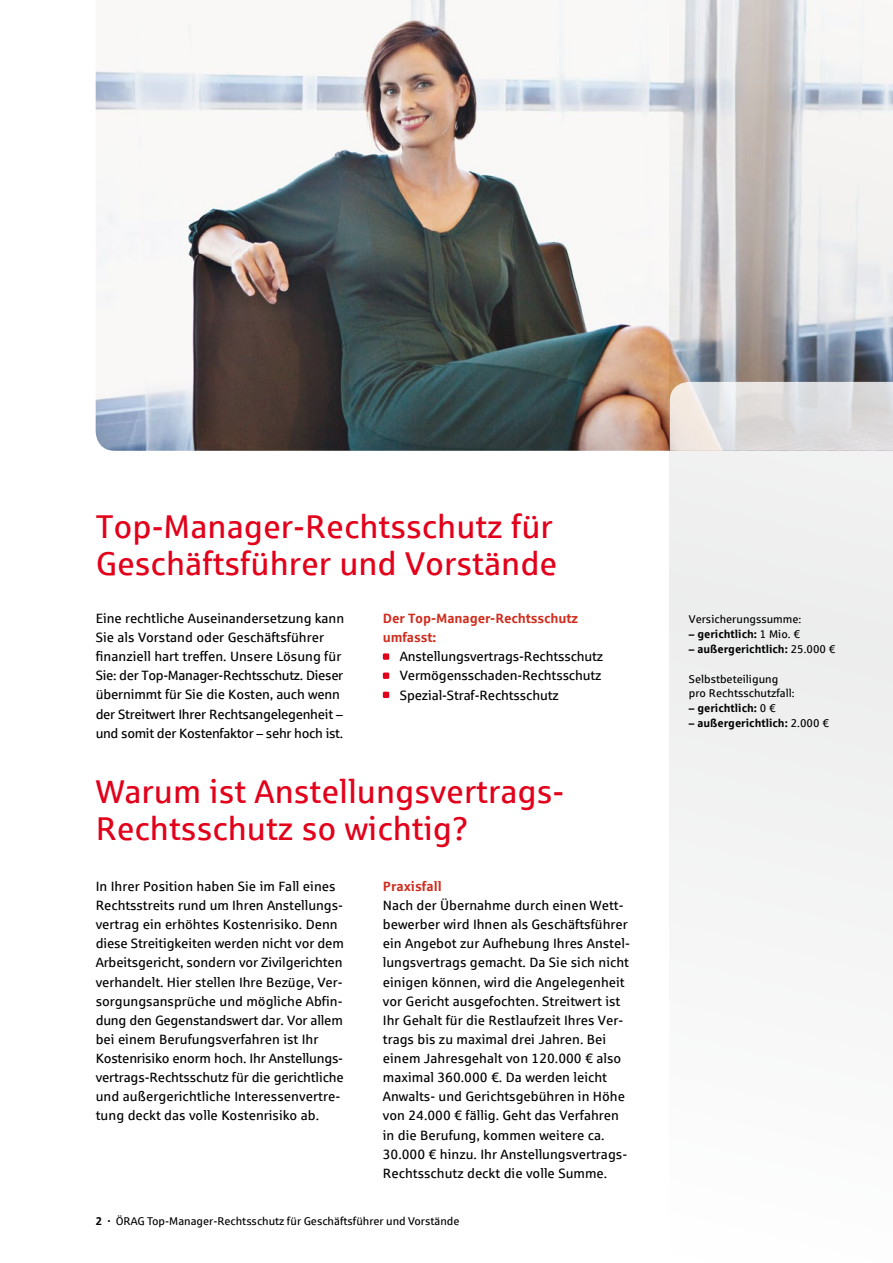
<style>
.page{position:relative;width:893px;height:1263px;background:#fff}
.page>*{position:absolute;margin:0;border:0;box-sizing:border-box;transform-origin:0 0}
.t1{font:33px/37.5px "Sparkasse Rg";color:#e2001a}
.t2{font:13.5px/19.2px "Sparkasse Rg";color:#000}
.t3{font:700 13.5px/19.2px "Sparkasse Rg";letter-spacing:-.01em;color:#cf2e1f}
.t4{font:11.25px/14.9px "Sparkasse Rg";color:#000}
.t5{font:700 11.25px "Sparkasse Rg";color:#000}
.s1{font-weight:700}
.s2{font-weight:400}
</style>
<div class="page">
<img style="left:96px;top:0;width:574px;height:451px">
<svg style="left:670px;top:0;width:223px;height:945px"></svg>
<div style="left:383px;top:653px;width:6px;height:7px;background:#e2001a"></div>
<div style="left:383px;top:672px;width:6px;height:7px;background:#e2001a"></div>
<svg style="left:383px;top:692px;width:6px;height:6px"></svg>
<svg style="left:670px;top:382px;width:223px;height:69px;background:#e0dedd"></svg>
<h1 class="t1" style="left:96px;top:507px;width:463px">Top-Manager-Rechtsschutz für<br>Geschäftsführer und Vorstände</h1>
<p class="t2" style="left:96px;top:608px;width:250px">Eine rechtliche Auseinandersetzung kann Sie als Vorstand oder Geschäftsführer finanziell hart treffen. Unsere Lösung für Sie: der Top-Manager-Rechtsschutz. Dieser übernimmt für Sie die Kosten, auch wenn der Streitwert Ihrer Rechtsangelegenheit – und somit der Kostenfaktor – sehr hoch ist.</p>
<p class="t3" style="left:383px;top:608px;width:197px">Der Top-Manager-Rechtsschutz umfasst:</p>
<p class="t2" style="left:400px;top:647px;width:205px">Anstellungsvertrags-Rechtsschutz<br>Vermögensschaden-Rechtsschutz<br>Spezial-Straf-Rechtsschutz</p>
<h1 class="t1" style="left:96px;top:772px;width:470px">Warum ist Anstellungsvertrags-<br>Rechtsschutz so wichtig?</h1>
<p class="t2" style="left:96px;top:876px;width:250px">In Ihrer Position haben Sie im Fall eines Rechtsstreits rund um Ihren Anstellungs&shy;vertrag ein erhöhtes Kostenrisiko. Denn diese Streitigkeiten werden nicht vor dem Arbeitsgericht, sondern vor Zivilgerichten verhandelt. Hier stellen Ihre Bezüge, Ver&shy;sorgungsansprüche und mögliche Abfin&shy;dung den Gegenstandswert dar. Vor allem bei einem Berufungsverfahren ist Ihr Kostenrisiko enorm hoch. Ihr Anstellungs&shy;vertrags-Rechtsschutz für die gerichtliche und außergerichtliche Interessenvertre&shy;tung deckt das volle Kostenrisiko ab.</p>
<p class="t3" style="left:383px;top:876px;width:60px">Praxisfall</p>
<p class="t2" style="left:383px;top:895px;width:249px">Nach der Übernahme durch einen Wett&shy;bewerber wird Ihnen als Geschäftsführer ein Angebot zur Aufhebung Ihres Anstel&shy;lungsvertrags gemacht. Da Sie sich nicht einigen können, wird die Angelegenheit vor Gericht ausgefochten. Streitwert ist Ihr Gehalt für die Restlaufzeit Ihres Ver&shy;trags bis zu maximal drei Jahren. Bei einem Jahresgehalt von 120.000 € also maximal 360.000 €. Da werden leicht Anwalts- und Gerichtsgebühren in Höhe von 24.000 € fällig. Geht das Verfahren in die Berufung, kommen weitere ca.<br>30.000 € hinzu. Ihr Anstellungsvertrags-Rechtsschutz deckt die volle Summe.</p>
<p class="t4" style="left:96px;top:1213px;width:365px"><span class="s1">2 ·</span> ÖRAG Top-Manager-Rechtsschutz für Geschäftsführer und Vorstände</p>
<p class="t4" style="left:689px;top:611px;width:114px">Versicherungssumme:</p>
<p class="t5" style="left:689px;top:627px;width:113px">– gerichtlich: <span class="s2">1 Mio. €</span></p>
<p class="t5" style="left:689px;top:642px;width:148px">– außergerichtlich: <span class="s2">25.000 €</span></p>
<p class="t4" style="left:689px;top:671px;width:107px">Selbstbeteiligung pro Rechtsschutzfall:</p>
<p class="t5" style="left:689px;top:701px;width:88px">– gerichtlich: <span class="s2">0 €</span></p>
<p class="t5" style="left:689px;top:716px;width:142px">– außergerichtlich: <span class="s2">2.000 €</span></p>
</div>
